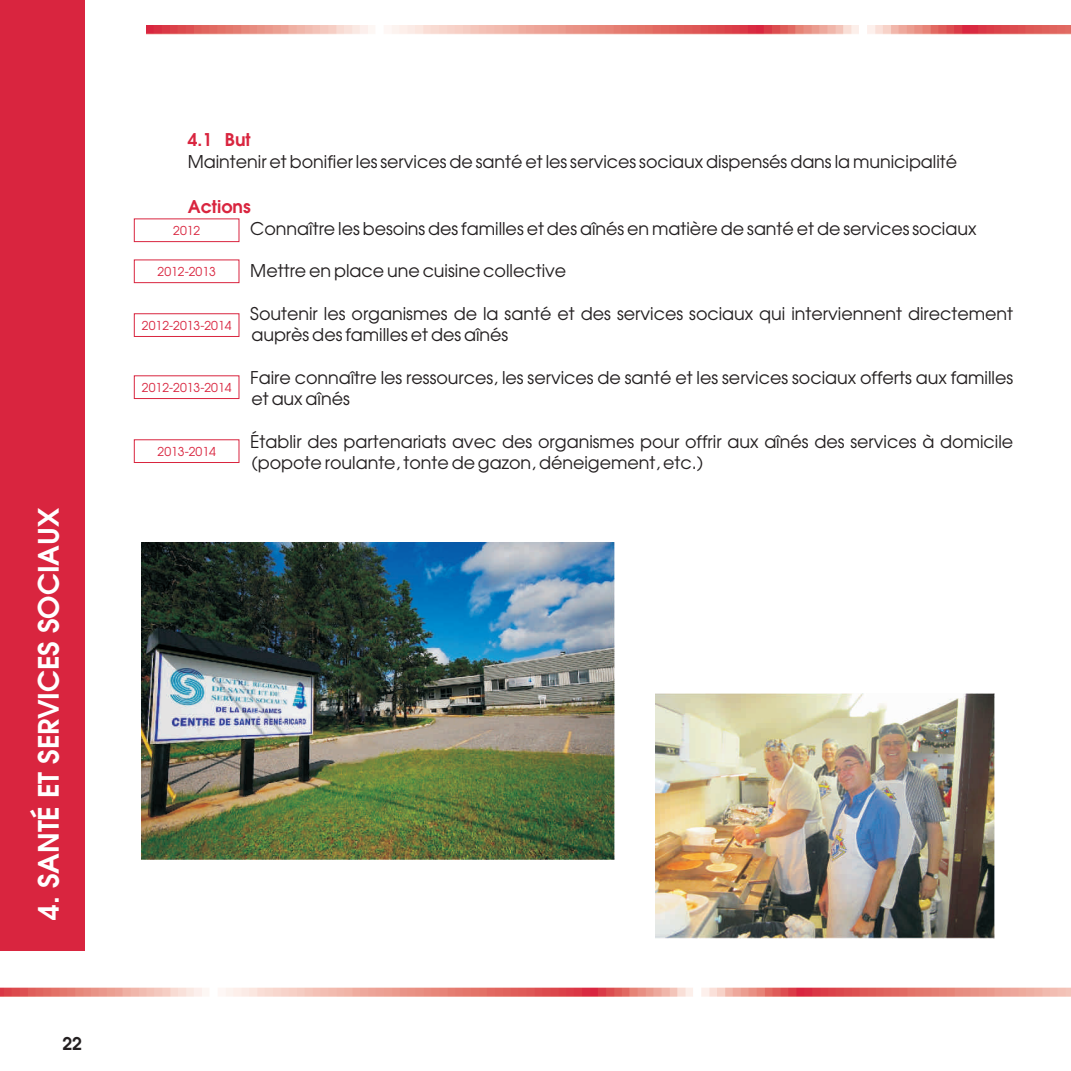
<style>
.page{position:relative;width:1071px;height:1071px;background:#fff}
.page>*{position:absolute;margin:0;border:0;box-sizing:border-box;transform-origin:0 0}
.t1{font:700 28px "Avalon Plain";color:#fff}
.t2{font:17.5px/21.3px "Avalon Plain";color:#231f20}
.t3{font:700 17.5px "Avalon Plain";color:#d9253f}
.t4{font:700 17.5px "Avalon Plain";color:#231f20}
.t5{font:12.25px "Avalon Plain";color:#d9253f}
</style>
<div class="page">
<img style="left:146px;top:26px;width:925px;height:9px">
<img style="left:0;top:987px;width:1071px;height:9px">
<div style="left:0;top:0;width:85px;height:951px;background:#d9253f"></div>
<div style="left:134px;top:218px;width:105px;height:24px;border:1px solid #d9253f"></div>
<div style="left:134px;top:259px;width:105px;height:24px;border:1px solid #d9253f"></div>
<div style="left:134px;top:313px;width:105px;height:24px;border:1px solid #d9253f"></div>
<div style="left:134px;top:375px;width:105px;height:24px;border:1px solid #d9253f"></div>
<div style="left:134px;top:439px;width:105px;height:24px;border:1px solid #d9253f"></div>
<img style="left:656px;top:693px;width:339px;height:246px">
<img style="left:141px;top:542px;width:473px;height:318px">
<h1 class="t1" style="left:38px;top:920px;width:413px;rotate:-90deg">4. SANTÉ ET SERVICES SOCIAUX</h1>
<p class="t4" style="left:62px;top:1037px;width:21px">22</p>
<p class="t3" style="left:188px;top:133px;width:65px">4.1 But</p>
<p class="t2" style="left:188px;top:152px;width:771px">Maintenir et bonifier les services de santé et les services sociaux dispensés dans la municipalité</p>
<p class="t3" style="left:188px;top:200px;width:65px">Actions</p>
<p class="t5" style="left:173px;top:226px;width:29px">2012</p>
<p class="t5" style="left:158px;top:267px;width:60px">2012-2013</p>
<p class="t5" style="left:142px;top:320px;width:91px">2012-2013-2014</p>
<p class="t5" style="left:142px;top:382px;width:91px">2012-2013-2014</p>
<p class="t5" style="left:158px;top:446px;width:60px">2013-2014</p>
<p class="t2" style="left:250px;top:219px;width:728px">Connaître les besoins des familles et des aînés en matière de santé et de services sociaux</p>
<p class="t2" style="left:250px;top:262px;width:317px">Mettre en place une cuisine collective</p>
<p class="t2" style="left:250px;top:305px;width:764px">Soutenir les organismes de la santé et des services sociaux qui interviennent directement auprès des familles et des aînés</p>
<p class="t2" style="left:250px;top:369px;width:764px">Faire connaître les ressources, les services de santé et les services sociaux offerts aux familles et aux aînés</p>
<p class="t2" style="left:250px;top:433px;width:764px">Établir des partenariats avec des organismes pour offrir aux aînés des services à domicile (popote roulante, tonte de gazon, déneigement, etc.)</p>
</div>
